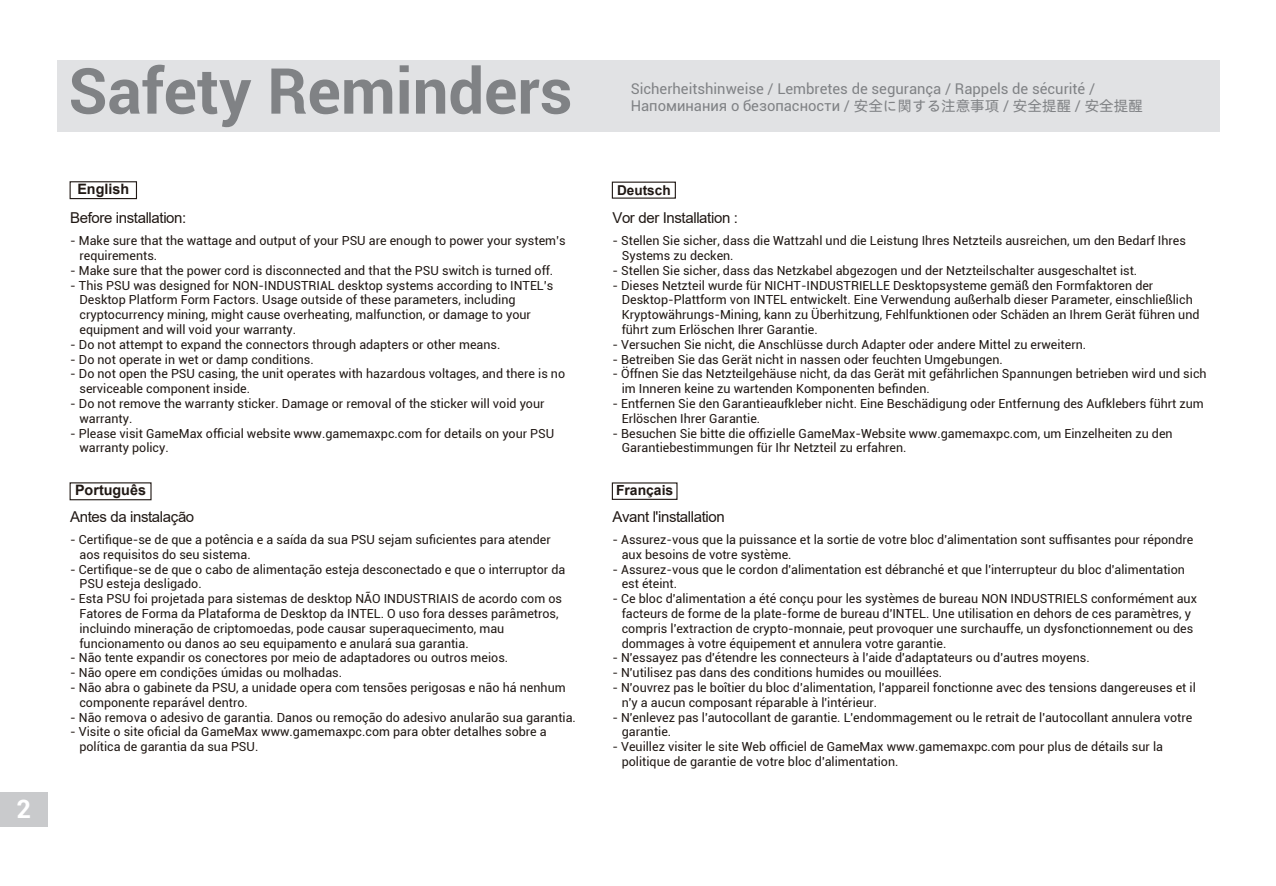
<style>
.page{position:relative;width:1276px;height:886px;background:#fff}
.page>*{position:absolute;margin:0;border:0;box-sizing:border-box;transform-origin:0 0}
.t1{font:700 63.5px "Roboto";color:#808285}
.t2{font:700 25.25px "Roboto";color:#fff}
.t3{font:15px "Arial";letter-spacing:-.025em;color:#201814}
.t4{font:14.75px/17px "Roboto";color:#808285}
.t5{font:700 14.25px "Arial";color:#201814}
.t6{font:700 14px "Arial";color:#201814}
.t7{font:700 13.5px "Arial";color:#201814}
.t8{font:12.5px/14.8px "Roboto";color:#201814}
.s1{font-family:"Alibaba Pu Hui Ti R"}
</style>
<div class="page">
<div style="left:0;top:792px;width:48px;height:34px;background:#c9cacc"></div>
<div style="left:70px;top:181px;width:67px;height:18px;border:1px solid #201814"></div>
<div style="left:612px;top:482px;width:65px;height:18px;border:1px solid #201814"></div>
<div style="left:70px;top:482px;width:82px;height:18px;border:1px solid #201814"></div>
<div style="left:56px;top:60px;width:1163px;height:72px;background:#e1e2e4"></div>
<h2 class="t2" style="left:16px;top:791px;width:16px">2</h2>
<h1 class="t1" style="left:68px;top:46px;width:505px">Safety Reminders</h1>
<p class="t5" style="left:77px;top:179px;width:53px">English</p>
<p class="t3" style="left:70px;top:208px;width:118px">Before installation:</p>
<p class="t8" style="left:79px;top:233px;width:488px;text-indent:-9px">- Make sure that the wattage and output of your PSU are enough to power your system’s requirements.</p>
<p class="t8" style="left:70px;top:262px;width:485px">- Make sure that the power cord is disconnected and that the PSU switch is turned off.</p>
<p class="t8" style="left:79px;top:277px;width:475px;text-indent:-9px">- This PSU was designed for NON-INDUSTRIAL desktop systems according to INTEL’s Desktop Platform Form Factors. Usage outside of these parameters, including cryptocurrency mining, might cause overheating, malfunction, or damage to your equipment and will void your warranty.</p>
<p class="t8" style="left:70px;top:336px;width:432px">- Do not attempt to expand the connectors through adapters or other means.</p>
<p class="t8" style="left:70px;top:351px;width:245px">- Do not operate in wet or damp conditions.</p>
<p class="t8" style="left:79px;top:366px;width:487px;text-indent:-9px">- Do not open the PSU casing, the unit operates with hazardous voltages, and there is no serviceable component inside.</p>
<p class="t8" style="left:79px;top:396px;width:466px;text-indent:-9px">- Do not remove the warranty sticker. Damage or removal of the sticker will void your warranty.</p>
<p class="t8" style="left:79px;top:425px;width:476px;text-indent:-9px">- Please visit GameMax official website www.gamemaxpc.com for details on your PSU warranty policy.</p>
<p class="t4" style="left:631px;top:79px;width:514px">Sicherheitshinweise / Lembretes de segurança / Rappels de sécurité /<br>Напоминания о безопасности / <span class="s1">安全に関する注意事項</span> / <span class="s1">安全提醒</span> / <span class="s1">安全提醒</span></p>
<p class="t7" style="left:617px;top:180px;width:55px">Deutsch</p>
<p class="t3" style="left:612px;top:208px;width:127px">Vor der Installation :</p>
<p class="t8" style="left:622px;top:233px;width:566px;text-indent:-9px">- Stellen Sie sicher, dass die Wattzahl und die Leistung Ihres Netzteils ausreichen, um den Bedarf Ihres<br>Systems zu decken.</p>
<p class="t8" style="left:612px;top:262px;width:526px">- Stellen Sie sicher, dass das Netzkabel abgezogen und der Netzteilschalter ausgeschaltet ist.</p>
<p class="t8" style="left:622px;top:277px;width:579px;text-indent:-9px">- Dieses Netzteil wurde für NICHT-INDUSTRIELLE Desktopsysteme gemäß den Formfaktoren der Desktop-Plattform von INTEL entwickelt. Eine Verwendung außerhalb dieser Parameter, einschließlich Kryptowährungs-Mining, kann zu Überhitzung, Fehlfunktionen oder Schäden an Ihrem Gerät führen und führt zum Erlöschen Ihrer Garantie.</p>
<p class="t8" style="left:612px;top:336px;width:475px">- Versuchen Sie nicht, die Anschlüsse durch Adapter oder andere Mittel zu erweitern.</p>
<p class="t8" style="left:612px;top:351px;width:392px">- Betreiben Sie das Gerät nicht in nassen oder feuchten Umgebungen.</p>
<p class="t8" style="left:622px;top:366px;width:586px;text-indent:-9px">- Öffnen Sie das Netzteilgehäuse nicht, da das Gerät mit gefährlichen Spannungen betrieben wird und sich im Inneren keine zu wartenden Komponenten befinden.</p>
<p class="t8" style="left:622px;top:396px;width:583px;text-indent:-9px">- Entfernen Sie den Garantieaufkleber nicht. Eine Beschädigung oder Entfernung des Aufklebers führt zum<br>Erlöschen Ihrer Garantie.</p>
<p class="t8" style="left:622px;top:425px;width:552px;text-indent:-9px">- Besuchen Sie bitte die offizielle GameMax-Website www.gamemaxpc.com, um Einzelheiten zu den<br>Garantiebestimmungen für Ihr Netzteil zu erfahren.</p>
<p class="t5" style="left:75px;top:480px;width:72px">Português</p>
<p class="t6" style="left:616px;top:481px;width:59px">Français</p>
<p class="t3" style="left:70px;top:506px;width:126px">Antes da instalação</p>
<p class="t8" style="left:79px;top:532px;width:473px;text-indent:-9px">- Certifique-se de que a potência e a saída da sua PSU sejam suficientes para atender aos requisitos do seu sistema.</p>
<p class="t8" style="left:79px;top:561px;width:487px;text-indent:-9px">- Certifique-se de que o cabo de alimentação esteja desconectado e que o interruptor da<br>PSU esteja desligado.</p>
<p class="t8" style="left:79px;top:591px;width:484px;text-indent:-9px">- Esta PSU foi projetada para sistemas de desktop NÃO INDUSTRIAIS de acordo com os Fatores de Forma da Plataforma de Desktop da INTEL. O uso fora desses parâmetros, incluindo mineração de criptomoedas, pode causar superaquecimento, mau funcionamento ou danos ao seu equipamento e anulará sua garantia.</p>
<p class="t8" style="left:70px;top:650px;width:440px">- Não tente expandir os conectores por meio de adaptadores ou outros meios.</p>
<p class="t8" style="left:70px;top:665px;width:273px">- Não opere em condições úmidas ou molhadas.</p>
<p class="t8" style="left:79px;top:680px;width:488px;text-indent:-9px">- Não abra o gabinete da PSU, a unidade opera com tensões perigosas e não há nenhum componente reparável dentro.</p>
<p class="t8" style="left:70px;top:709px;width:507px">- Não remova o adesivo de garantia. Danos ou remoção do adesivo anularão sua garantia.</p>
<p class="t8" style="left:79px;top:724px;width:469px;text-indent:-9px">- Visite o site oficial da GameMax www.gamemaxpc.com para obter detalhes sobre a política de garantia da sua PSU.</p>
<p class="t3" style="left:612px;top:506px;width:114px">Avant l'installation</p>
<p class="t8" style="left:622px;top:532px;width:573px;text-indent:-9px">- Assurez-vous que la puissance et la sortie de votre bloc d'alimentation sont suffisantes pour répondre aux besoins de votre système.</p>
<p class="t8" style="left:622px;top:561px;width:565px;text-indent:-9px">- Assurez-vous que le cordon d'alimentation est débranché et que l'interrupteur du bloc d'alimentation est éteint.</p>
<p class="t8" style="left:622px;top:591px;width:577px;text-indent:-9px">- Ce bloc d'alimentation a été conçu pour les systèmes de bureau NON INDUSTRIELS conformément aux facteurs de forme de la plate-forme de bureau d'INTEL. Une utilisation en dehors de ces paramètres, y compris l'extraction de crypto-monnaie, peut provoquer une surchauffe, un dysfonctionnement ou des dommages à votre équipement et annulera votre garantie.</p>
<p class="t8" style="left:612px;top:650px;width:479px">- N'essayez pas d'étendre les connecteurs à l'aide d'adaptateurs ou d'autres moyens.</p>
<p class="t8" style="left:612px;top:665px;width:331px">- N'utilisez pas dans des conditions humides ou mouillées.</p>
<p class="t8" style="left:622px;top:680px;width:575px;text-indent:-9px">- N'ouvrez pas le boîtier du bloc d'alimentation, l'appareil fonctionne avec des tensions dangereuses et il n'y a aucun composant réparable à l'intérieur.</p>
<p class="t8" style="left:622px;top:709px;width:572px;text-indent:-9px">- N'enlevez pas l'autocollant de garantie. L'endommagement ou le retrait de l'autocollant annulera votre garantie.</p>
<p class="t8" style="left:622px;top:739px;width:543px;text-indent:-9px">- Veuillez visiter le site Web officiel de GameMax www.gamemaxpc.com pour plus de détails sur la politique de garantie de votre bloc d'alimentation.</p>
</div>
